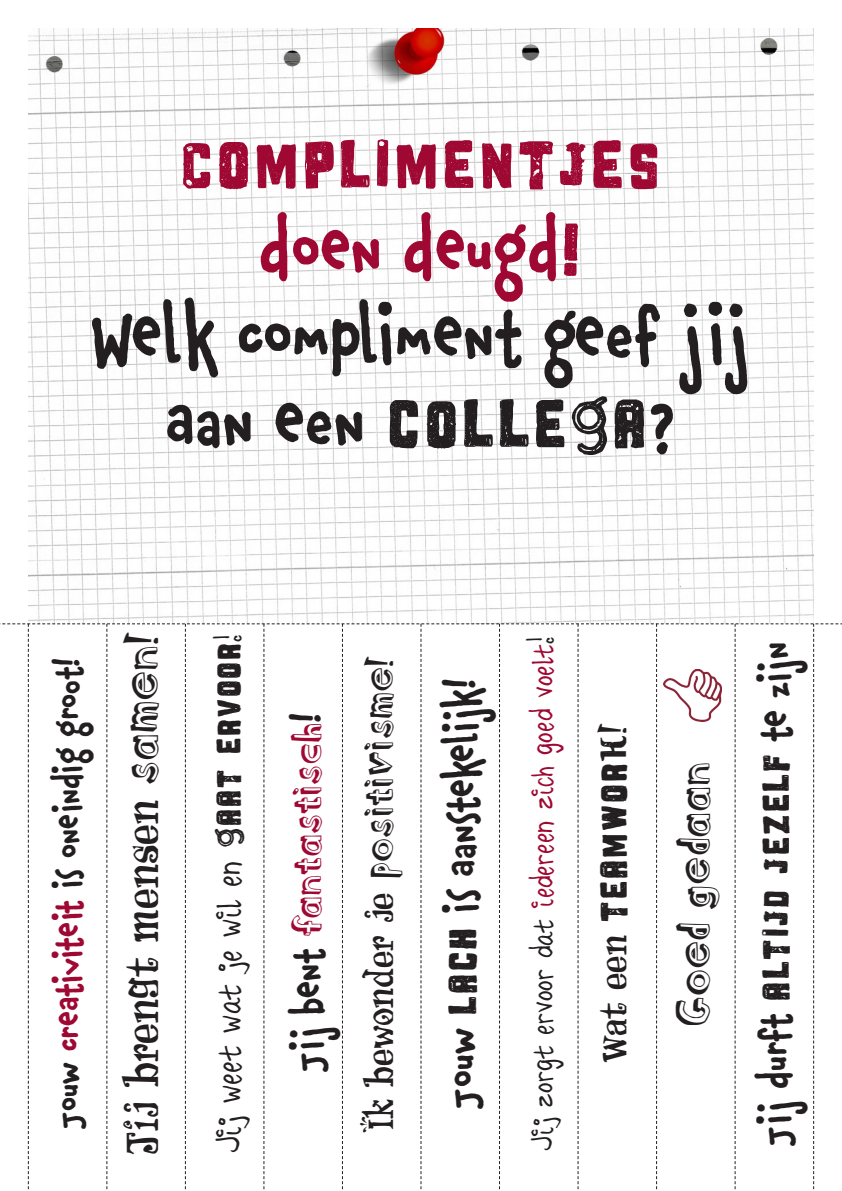
<style>
.page{position:relative;width:842px;height:1191px;background:#fff}
.page>*{position:absolute;margin:0;border:0;box-sizing:border-box;transform-origin:0 0}
.Chauncy{font:700 72px/86.4px "Chauncy Pro";color:#231f20;text-align:center}
.Chauncy-2{font:72px/86.4px "Ballers Delight";color:#9e0832;text-align:center}
.Reliq{font:48px "Zsazsa Galore";color:#231f20}
.Hilde{font:45px "Blockhead OT Dark Side";color:#231f20}
.Chauncy-3{font:700 42px "Chauncy Pro";color:#231f20}
.Hilde-2{font:40px "Hilde Sharp";color:#231f20}
.Chauncy-4{font:700 40px "Chauncy Pro";color:#231f20}
.Reliq-2{font:40px "Zsazsa Galore";color:#231f20}
.Chauncy-5{font:40px "Blockhead OT Dark Side";color:#9e0832}
.Reliq-3{font:40px "Ballers Delight";color:#231f20}
.Hilde-3{font:35px "Hilde Sharp";color:#9e0832}
.Chauncy-6{font:700 35px "Chauncy Pro";color:#231f20}
.s1{font-family:"Chauncy Pro";font-weight:700}
.s2{font-family:"Ballers Delight";font-weight:400}
.s3{color:#9e0832}
.s4{font-family:"Blockhead OT Dark Side"}
.s5{font-family:"Ballers Delight";font-size:36px}
.s6{font-size:36px}
.s7{font-family:"Chauncy Pro";font-weight:700;color:#231f20}
.s8{color:#231f20}
.s9{font-family:"Zsazsa Galore"}
</style>
<div class="page">
<img style="left:28px;top:28px;width:786px;height:595px">
<svg style="left:0;top:623px;width:842px;height:567px"></svg>
<img style="left:663px;top:669px;width:59px;height:53px">
<p class="Chauncy-2" style="left:179px;top:121px;width:484px">COMPLIMENTJES <span class="s1">doen deugd</span>!</p>
<p class="Chauncy" style="left:91px;top:292px;width:660px">Welk compliment geef jij aan een <span class="s2">COLLEGA</span>?</p>
<p class="Chauncy-6" style="left:48px;top:1128px;width:472px;rotate:-90deg">Jouw <span class="s3">creativiteit</span> is oneindig groot!</p>
<p class="Reliq" style="left:118px;top:1154px;width:525px;rotate:-90deg">Jij brengt mensen <span class="s4">samen</span>!</p>
<p class="Hilde-2" style="left:202px;top:1153px;width:521px;rotate:-90deg">Jij weet wat je wil en <span class="s5">GAAT ERVOOR</span><span class="s6">!</span></p>
<p class="Chauncy-5" style="left:285px;top:1071px;width:360px;rotate:-90deg"><span class="s7">Jij bent</span> fantastisch<span class="s7">!</span></p>
<p class="Reliq-2" style="left:359px;top:1130px;width:476px;rotate:-90deg">Ik bewonder je <span class="s4">positivisme</span>!</p>
<p class="Chauncy-3" style="left:437px;top:1108px;width:431px;rotate:-90deg">Jouw <span class="s2">LACH</span> is aanstekelijk!</p>
<p class="Hilde-3" style="left:519px;top:1150px;width:515px;rotate:-90deg"><span class="s8">Jij zorgt ervoor dat</span> iedereen zich goed voelt<span class="s8">!</span></p>
<p class="Reliq-3" style="left:589px;top:1063px;width:343px;rotate:-90deg"><span class="s9">Wat een</span> TEAMWORK<span class="s9">!</span></p>
<p class="Hilde" style="left:670px;top:1026px;width:266px;rotate:-90deg">Goed gedaan</p>
<p class="Chauncy-4" style="left:752px;top:1146px;width:506px;rotate:-90deg">Jij durft <span class="s2">ALTIJD JEZELF</span> te zijn</p>
</div>
